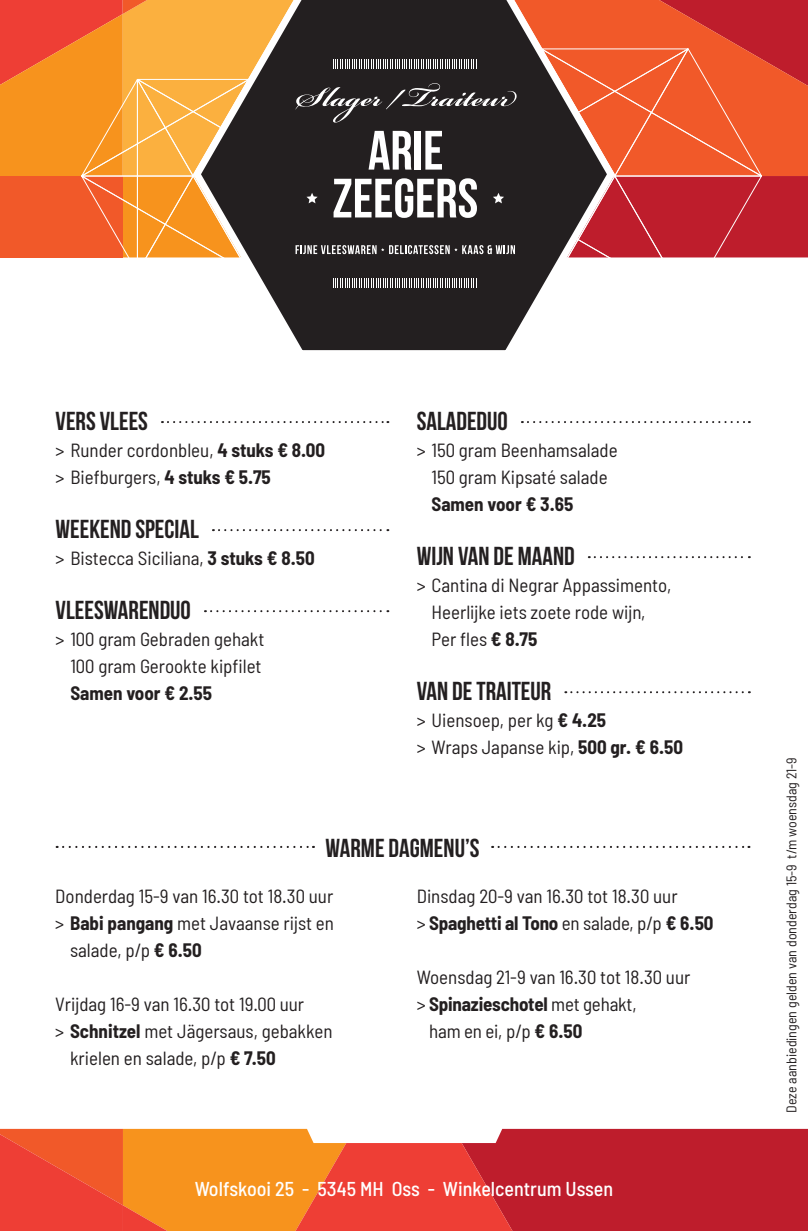
<style>
.page{position:relative;width:808px;height:1231px;background:#fff}
.page>*{position:absolute;margin:0;border:0;box-sizing:border-box;transform-origin:0 0}
.t1{font:700 26px "Bebas Neue";color:#231f20}
.t2{font:500 semi-condensed 20px "Barlow";color:#fff}
.t3{font:semi-condensed 19px/27px "Barlow";color:#231f20}
.t4{font:700 semi-condensed 19px "Barlow";letter-spacing:-.01em;color:#231f20}
.t5{font:semi-condensed 14px "Barlow";color:#231f20}
.s1{font-weight:700}
.s2{font-weight:400}
</style>
<div class="page">
<svg style="left:0;top:1128px;width:808px;height:102px;background:#de4e33"></svg>
<svg style="left:276px;top:305px;width:256px;height:46px;background:#3d3a3b"></svg>
<svg style="left:0;top:0;width:808px;height:305px;background:#a46449"></svg>
<svg style="left:57px;top:845px;width:257px;height:2px"></svg>
<svg style="left:492px;top:845px;width:257px;height:2px"></svg>
<svg style="left:162px;top:421px;width:226px;height:2px"></svg>
<svg style="left:213px;top:529px;width:175px;height:2px"></svg>
<svg style="left:205px;top:610px;width:183px;height:2px"></svg>
<svg style="left:522px;top:421px;width:228px;height:2px"></svg>
<svg style="left:589px;top:556px;width:161px;height:2px"></svg>
<svg style="left:565px;top:691px;width:185px;height:2px"></svg>
<h1 class="t1" style="left:56px;top:407px;width:94px">VERS VLEES</h1>
<p class="t3" style="left:56px;top:436px;width:271px">&gt; Runder cordonbleu, <span class="s1">4 stuks € 8.00 </span>&gt; Biefburgers, <span class="s1">4 stuks € 5.75</span></p>
<h1 class="t1" style="left:56px;top:515px;width:145px">WEEKEND SPECIAL</h1>
<p class="t3" style="left:56px;top:544px;width:261px">&gt; Bistecca Siciliana, <span class="s1">3 stuks € 8.50</span></p>
<h1 class="t1" style="left:56px;top:596px;width:137px">VLEESWARENDUO</h1>
<p class="t3" style="left:56px;top:625px;width:210px;text-align:right">&gt; 100 gram Gebraden gehakt<br>100 gram Gerookte kipfilet</p>
<p class="t4" style="left:70px;top:681px;width:143px">Samen voor € 2.55</p>
<h1 class="t1" style="left:417px;top:407px;width:93px">SALADEDUO</h1>
<p class="t3" style="left:417px;top:436px;width:202px;text-align:center">&gt; 150 gram Beenhamsalade<br>150 gram Kipsaté salade</p>
<p class="t4" style="left:431px;top:492px;width:143px">Samen voor € 3.65</p>
<h1 class="t1" style="left:417px;top:542px;width:160px">WIJN VAN DE MAAND</h1>
<p class="t3" style="left:431px;top:571px;width:241px;text-indent:-15px">&gt; Cantina di Negrar Appassimento,<br>Heerlijke iets zoete rode wijn,<br>Per fles <span class="s1">€ 8.75</span></p>
<h1 class="t1" style="left:417px;top:677px;width:136px">VAN DE TRAITEUR</h1>
<p class="t3" style="left:417px;top:706px;width:268px">&gt; Uiensoep, per kg <span class="s1">€ 4.25<br></span>&gt; Wraps Japanse kip, <span class="s1">500 gr. € 6.50</span></p>
<h1 class="t1" style="left:326px;top:834px;width:155px">WARME DAGMENU’S</h1>
<p class="t3" style="left:417px;top:882px;width:298px">Dinsdag 20-9 van 16.30 tot 18.30 uur<br>&gt; <span class="s1">Spaghetti al Tono</span> en salade, p/p <span class="s1">€ 6.50</span></p>
<p class="t3" style="left:417px;top:963px;width:275px">Woensdag 21-9 van 16.30 tot 18.30 uur</p>
<p class="t4" style="left:417px;top:992px;width:221px"><span class="s2">&gt;</span> Spinazieschotel <span class="s2">met gehakt,</span></p>
<p class="t3" style="left:429px;top:1017px;width:155px">ham en ei, p/p <span class="s1">€ 6.50</span></p>
<p class="t3" style="left:55px;top:882px;width:279px">Donderdag 15-9 van 16.30 tot 18.30 uur</p>
<p class="t3" style="left:55px;top:909px;width:280px">&gt; <span class="s1">Babi pangang</span> met Javaanse rijst en</p>
<p class="t3" style="left:70px;top:936px;width:133px">salade, p/p <span class="s1">€ 6.50</span></p>
<p class="t3" style="left:55px;top:990px;width:250px">Vrijdag 16-9 van 16.30 tot 19.00 uur</p>
<p class="t3" style="left:55px;top:1017px;width:279px">&gt; <span class="s1">Schnitzel</span> met Jägersaus, gebakken</p>
<p class="t3" style="left:70px;top:1044px;width:207px">krielen en salade, p/p <span class="s1">€ 7.50</span></p>
<p class="t2" style="left:195px;top:1176px;width:420px">Wolfskooi 25 - 5345 MH Oss - Winkelcentrum Ussen</p>
<p class="t5" style="left:783px;top:1112px;width:357px;rotate:-90deg">Deze aanbiedingen gelden van donderdag 15-9 t/m woensdag 21-9</p>
</div>
